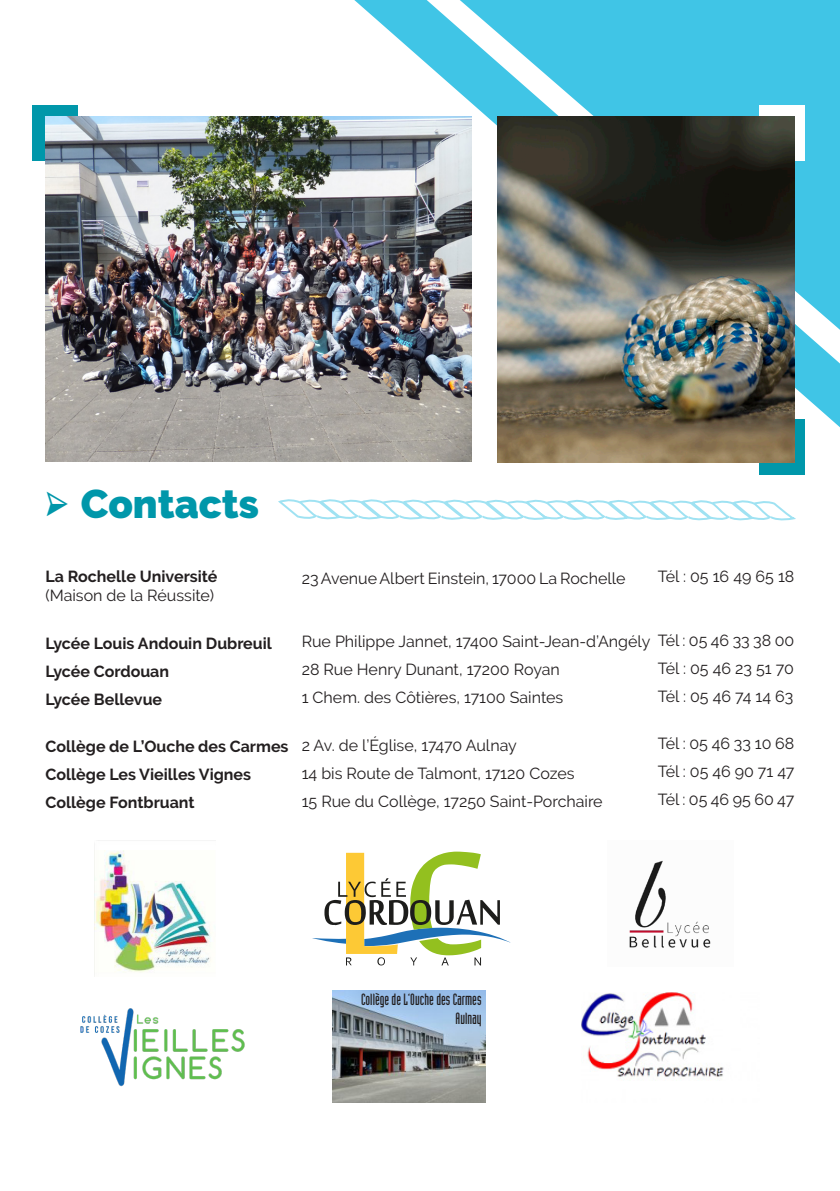
<style>
.page{position:relative;width:840px;height:1191px;background:#fff}
.page>*{position:absolute;margin:0;border:0;box-sizing:border-box;transform-origin:0 0}
.t1{font:42px "Minion Pro";color:#0097aa}
.t2{font:900 40px "Raleway";color:#0097aa}
.t3{font:16px "Raleway";color:#231f20}
.t4{font:700 16px "Raleway";color:#231f20}
.t5{font:16px "Industria LT Std Solid";color:#231f20}
</style>
<div class="page">
<svg style="left:278px;top:499px;width:518px;height:22px"></svg>
<svg style="left:354px;top:0;width:485px;height:427px;fill:#40c5e6"></svg>
<div style="left:33px;top:105px;width:45px;height:55px;background:#0097aa"></div>
<div style="left:758px;top:419px;width:46px;height:55px;background:#0097aa"></div>
<div style="left:758px;top:105px;width:46px;height:55px;background:#fff"></div>
<img style="left:45px;top:116px;width:426px;height:346px">
<img style="left:497px;top:116px;width:297px;height:346px">
<img style="left:94px;top:840px;width:117px;height:136px">
<svg style="left:312px;top:851px;width:198px;height:114px"></svg>
<img style="left:629px;top:860px;width:82px;height:88px">
<img style="left:581px;top:992px;width:143px;height:86px">
<img style="left:80px;top:1008px;width:165px;height:79px">
<img style="left:332px;top:990px;width:152px;height:112px">
<p class="t1" style="left:45px;top:473px;width:25px">➢</p>
<p class="t2" style="left:81px;top:481px;width:179px">Contacts</p>
<p class="t4" style="left:45px;top:567px;width:173px">La Rochelle Université</p>
<p class="t3" style="left:45px;top:586px;width:170px">(Maison de la Réussite)</p>
<p class="t4" style="left:45px;top:634px;width:228px">Lycée Louis Andouin Dubreuil</p>
<p class="t4" style="left:45px;top:662px;width:125px">Lycée Cordouan</p>
<p class="t4" style="left:45px;top:690px;width:118px">Lycée Bellevue</p>
<p class="t4" style="left:45px;top:737px;width:244px">Collège de L’Ouche des Carmes</p>
<p class="t4" style="left:45px;top:765px;width:207px">Collège Les Vieilles Vignes</p>
<p class="t4" style="left:45px;top:793px;width:151px">Collège Fontbruant</p>
<p class="t3" style="left:301px;top:569px;width:325px">23 Avenue Albert Einstein, 17000 La Rochelle</p>
<p class="t3" style="left:657px;top:567px;width:138px">Tél : 05 16 49 65 18</p>
<p class="t3" style="left:657px;top:631px;width:138px">Tél : 05 46 33 38 00</p>
<p class="t3" style="left:657px;top:659px;width:138px">Tél : 05 46 23 51 70</p>
<p class="t3" style="left:657px;top:687px;width:137px">Tél : 05 46 74 14 63</p>
<p class="t3" style="left:657px;top:734px;width:138px">Tél : 05 46 33 10 68</p>
<p class="t3" style="left:657px;top:762px;width:138px">Tél : 05 46 90 71 47</p>
<p class="t3" style="left:657px;top:790px;width:138px">Tél : 05 46 95 60 47</p>
<p class="t3" style="left:301px;top:632px;width:350px">Rue Philippe Jannet, 17400 Saint-Jean-d’Angély</p>
<p class="t3" style="left:301px;top:660px;width:259px">28 Rue Henry Dunant, 17200 Royan</p>
<p class="t3" style="left:301px;top:688px;width:263px">1 Chem. des Côtières, 17100 Saintes</p>
<p class="t3" style="left:301px;top:735px;width:216px">2 Av. de l’Église, 17470 Aulnay</p>
<p class="t3" style="left:301px;top:763px;width:274px">14 bis Route de Talmont, 17120 Cozes</p>
<p class="t3" style="left:301px;top:791px;width:302px">15 Rue du Collège, 17250 Saint-Porchaire</p>
<p class="t5" style="left:361px;top:990px;width:122px">Collège de L’Ouche des Carmes</p>
<p class="t5" style="left:455px;top:1009px;width:28px">Aulnay</p>
</div>
